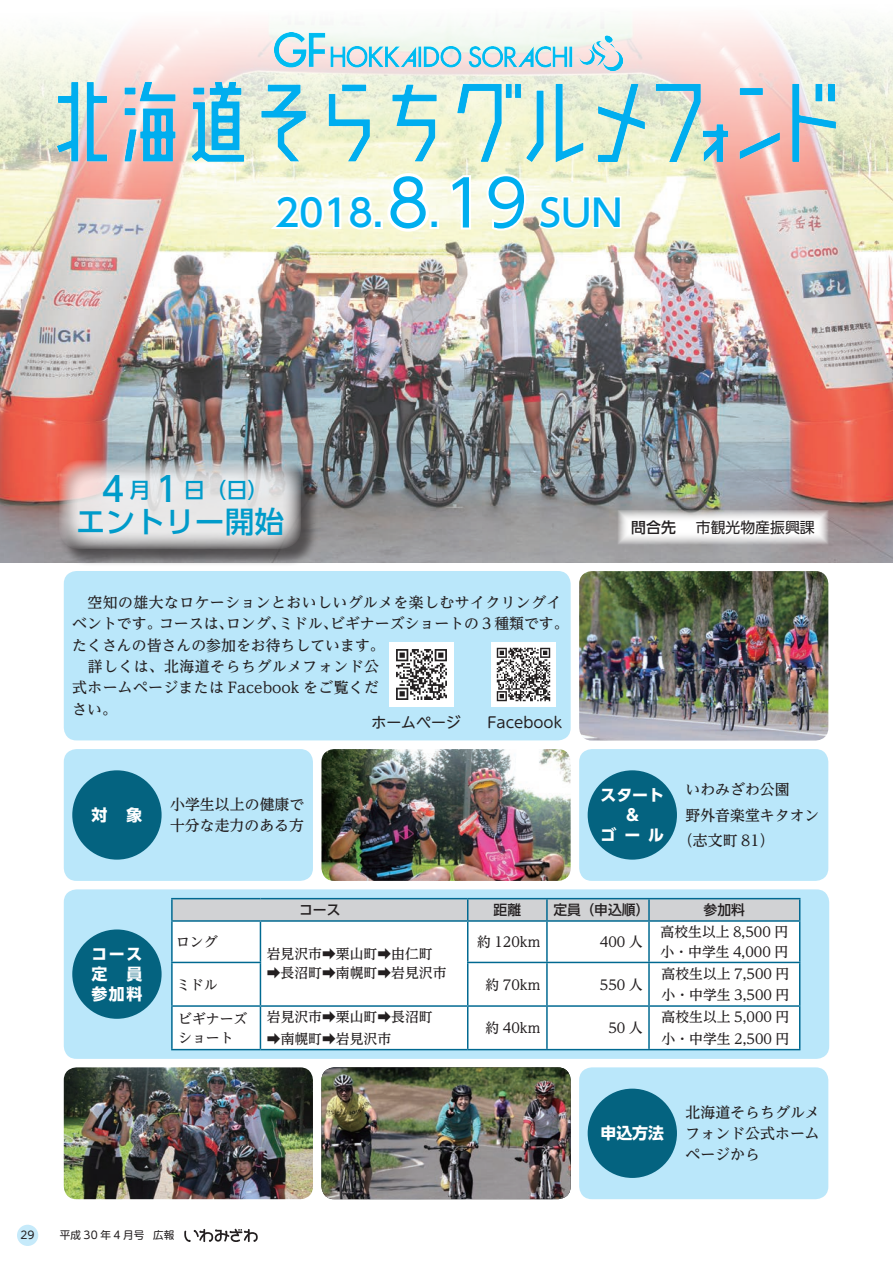
<style>
.page{position:relative;width:893px;height:1263px;background:#fff}
.page>*{position:absolute;margin:0;border:0;box-sizing:border-box;transform-origin:0 0}
.t1{font:500 37.2px "UD Shin Go Pro";color:#00aeef}
.t2{font:500 34.05px "UD Shin Go Pro";color:#009bca}
.t3{font:500 29.7px "UD Shin Go Pro";color:#009bca}
.t4{font:500 21.3px "UD Shin Go Pro";color:#009bca}
.t5{font:700 15.9px/20.2px "UD Shin Go Pro";letter-spacing:.05em;color:#fff;text-align:center}
.t6{font:500 14.85px/21.3px "UD Reimin Pro";letter-spacing:.005em;color:#231f20;text-align:justify}
.t7{font:500 14.85px/21.3px "UD Reimin Pro";letter-spacing:.03em;color:#231f20}
.t8{font:14.85px "UD Shin M Go Pro";color:#231f20}
.t9{font:14.85px "UD Shin Go Pro";color:#231f20}
.t10{font:500 14.85px "UD Shin Go Pro";color:#231f20}
.t11{font:500 13.8px/22.4px "UD Reimin Pro";color:#231f20}
.t12{font:500 13.8px "UD Shin Go Pro";color:#231f20}
.t13{font:10.65px "UD Shin M Go Pro";color:#231f20}
.s1{font-weight:400;font-size:63.75px}
</style>
<div class="page">
<img style="left:0;top:20px;width:893px;height:542px">
<img style="left:64px;top:1067px;width:249px;height:132px">
<img style="left:321px;top:1067px;width:250px;height:132px">
<img style="left:579px;top:571px;width:249px;height:169px">
<img style="left:321px;top:749px;width:250px;height:132px">
<div style="left:17px;top:1225px;width:21px;height:21px;background:#c6eafa;border-radius:50%"></div>
<svg style="left:184px;top:1228px;width:74px;height:14px"></svg>
<div style="left:64px;top:749px;width:249px;height:132px;background:#bae7fa;border-radius:13px"></div>
<div style="left:72px;top:770px;width:90px;height:90px;background:#046380;border-radius:50%"></div>
<div style="left:579px;top:749px;width:249px;height:132px;background:#bae7fa;border-radius:13px"></div>
<div style="left:588px;top:770px;width:89px;height:90px;background:#046380;border-radius:50%"></div>
<div style="left:64px;top:889px;width:765px;height:170px;background:#bae7fa;border-radius:13px"></div>
<div style="left:173px;top:922px;width:626px;height:127px;background:#fff"></div>
<hr style="left:171px;top:922px;width:2px;height:40px;background:#006991">
<hr style="left:260px;top:922px;width:1px;height:40px;background:#006991">
<hr style="left:467px;top:922px;width:1px;height:40px;background:#006991">
<hr style="left:546px;top:922px;width:2px;height:40px;background:#006991">
<hr style="left:648px;top:922px;width:2px;height:40px;background:#006991">
<hr style="left:799px;top:922px;width:1px;height:40px;background:#006991">
<hr style="left:171px;top:962px;width:90px;height:1px;background:#006991">
<hr style="left:171px;top:963px;width:2px;height:42px;background:#006991">
<hr style="left:260px;top:963px;width:1px;height:42px;background:#006991">
<hr style="left:467px;top:962px;width:80px;height:1px;background:#006991">
<hr style="left:467px;top:963px;width:1px;height:42px;background:#006991">
<hr style="left:547px;top:962px;width:102px;height:1px;background:#006991">
<hr style="left:546px;top:963px;width:2px;height:42px;background:#006991">
<hr style="left:649px;top:962px;width:151px;height:1px;background:#006991">
<hr style="left:648px;top:963px;width:2px;height:42px;background:#006991">
<hr style="left:799px;top:963px;width:1px;height:42px;background:#006991">
<hr style="left:171px;top:1005px;width:89px;height:2px;background:#006991">
<hr style="left:171px;top:1007px;width:2px;height:42px;background:#006991">
<hr style="left:260px;top:1005px;width:208px;height:2px;background:#006991">
<hr style="left:260px;top:1007px;width:1px;height:42px;background:#006991">
<hr style="left:468px;top:1005px;width:79px;height:2px;background:#006991">
<hr style="left:467px;top:1007px;width:1px;height:42px;background:#006991">
<hr style="left:547px;top:1005px;width:102px;height:2px;background:#006991">
<hr style="left:546px;top:1007px;width:2px;height:42px;background:#006991">
<hr style="left:649px;top:1005px;width:151px;height:2px;background:#006991">
<hr style="left:648px;top:1007px;width:2px;height:42px;background:#006991">
<hr style="left:799px;top:1007px;width:1px;height:42px;background:#006991">
<hr style="left:171px;top:1049px;width:89px;height:1px;background:#006991">
<hr style="left:260px;top:1049px;width:208px;height:1px;background:#006991">
<hr style="left:468px;top:1049px;width:79px;height:1px;background:#006991">
<hr style="left:547px;top:1049px;width:102px;height:1px;background:#006991">
<hr style="left:649px;top:1049px;width:151px;height:1px;background:#006991">
<hr style="left:171px;top:898px;width:89px;height:1px;background:#006991">
<hr style="left:171px;top:899px;width:2px;height:21px;background:#006991">
<hr style="left:260px;top:898px;width:208px;height:1px;background:#006991">
<hr style="left:171px;top:920px;width:89px;height:2px;background:#006991">
<hr style="left:260px;top:920px;width:208px;height:2px;background:#006991">
<hr style="left:468px;top:898px;width:79px;height:1px;background:#006991">
<hr style="left:468px;top:920px;width:79px;height:2px;background:#006991">
<hr style="left:547px;top:898px;width:102px;height:1px;background:#006991">
<hr style="left:547px;top:920px;width:102px;height:2px;background:#006991">
<hr style="left:649px;top:898px;width:151px;height:1px;background:#006991">
<svg style="left:172px;top:899px;width:628px;height:22px;background:#c5ccd0"></svg>
<hr style="left:649px;top:920px;width:151px;height:2px;background:#006991">
<div style="left:72px;top:929px;width:90px;height:90px;background:#046380;border-radius:50%"></div>
<img style="left:57px;top:82px;width:779px;height:80px">
<img style="left:275px;top:32px;width:347px;height:38px">
<div style="left:579px;top:1067px;width:249px;height:132px;background:#bae7fa;border-radius:13px"></div>
<div style="left:588px;top:1089px;width:89px;height:89px;background:#046380;border-radius:50%"></div>
<svg style="left:266px;top:193px;width:109px;height:39px"></svg>
<div style="left:373px;top:219px;width:10px;height:10px;border:4px solid #fff"></div>
<svg style="left:384px;top:170px;width:48px;height:65px"></svg>
<div style="left:430px;top:219px;width:9px;height:10px;border:4px solid #fff"></div>
<svg style="left:446px;top:173px;width:27px;height:59px"></svg>
<svg style="left:484px;top:172px;width:44px;height:61px"></svg>
<svg style="left:537px;top:193px;width:86px;height:38px"></svg>
<div style="left:64px;top:571px;width:507px;height:169px;background:#bae7fa;border-radius:13px"></div>
<img style="left:492px;top:642px;width:64px;height:64px">
<img style="left:390px;top:642px;width:63px;height:64px">
<div style="left:60px;top:461px;width:259px;height:105px;background:#231f20;opacity:.75"></div>
<svg style="left:59px;top:460px;width:242px;height:89px;background:#d2cdce"></svg>
<svg style="left:617px;top:510px;width:212px;height:34px"></svg>
<h1 class="t1" style="left:275px;top:183px;width:349px">2018.<span class="s1">8</span>.<span class="s1">19</span> SUN</h1>
<h2 class="t2" style="left:102px;top:462px;width:24px">4</h2>
<h3 class="t4" style="left:130px;top:472px;width:23px">月</h3>
<h2 class="t2" style="left:156px;top:462px;width:24px">1</h2>
<h3 class="t4" style="left:184px;top:472px;width:87px">日（日(</h3>
<h3 class="t3" style="left:76px;top:497px;width:210px">エントリー開始</h3>
<p class="t7" style="left:330px;top:592px;width:240px;text-indent:-258px">　空知の雄大なロケーションとおいしいグルメを楽しむサイクリングイビギナーズショートの 3 種類です。</p>
<p class="t6" style="left:226px;top:613px;width:61px">ロング、</p>
<p class="t6" style="left:72px;top:613px;width:314px;text-align:left">ベントです。<br>たくさんの皆さんの参加をお待ちしています。　詳しくは、北海道そらちグルメフォンド公式ホームページまたは Facebook をご覧くだ</p>
<p class="t6" style="left:278px;top:613px;width:61px">ミドル、</p>
<p class="t6" style="left:159px;top:613px;width:76px">コースは、</p>
<p class="t6" style="left:72px;top:698px;width:46px">さい。</p>
<p class="t5" style="left:91px;top:804px;width:53px">対　象</p>
<p class="t6" style="left:170px;top:793px;width:136px">小学生以上の健康で</p>
<p class="t6" style="left:170px;top:815px;width:135px">十分な走力のある方</p>
<p class="t8" style="left:372px;top:710px;width:91px">ホームページ</p>
<p class="t8" style="left:487px;top:710px;width:76px">Facebook</p>
<p class="t10" style="left:631px;top:515px;width:46px">問合先</p>
<p class="t9" style="left:696px;top:515px;width:121px">市観光物産振興課</p>
<p class="t5" style="left:600px;top:784px;width:65px">スタート&amp;<br>ゴール</p>
<p class="t6" style="left:685px;top:778px;width:106px">いわみざわ公園</p>
<p class="t6" style="left:685px;top:804px;width:135px">野外音楽堂キタオン</p>
<p class="t6" style="left:678px;top:829px;width:98px">（志文町 81(</p>
<p class="t5" style="left:91px;top:943px;width:53px;text-align:justify">コース定 員参加料</p>
<p class="t11" style="left:176px;top:930px;width:43px">ロング</p>
<p class="t11" style="left:176px;top:973px;width:43px">ミドル</p>
<p class="t12" style="left:299px;top:899px;width:43px">コース</p>
<p class="t11" style="left:267px;top:942px;width:167px">岩見沢市➡栗山町➡由仁町</p>
<p class="t11" style="left:267px;top:961px;width:181px">➡長沼町➡南幌町➡岩見沢巿</p>
<p class="t12" style="left:493px;top:899px;width:29px">距離</p>
<p class="t12" style="left:553px;top:899px;width:98px">定員（申込順）</p>
<p class="t12" style="left:704px;top:899px;width:43px">参加料</p>
<p class="t11" style="left:477px;top:930px;width:65px">約 120km</p>
<p class="t11" style="left:486px;top:973px;width:57px">約 70km</p>
<p class="t11" style="left:600px;top:930px;width:44px">400 人</p>
<p class="t11" style="left:600px;top:973px;width:44px">550 人</p>
<p class="t11" style="left:661px;top:921px;width:129px">高校生以上 8,500 円</p>
<p class="t11" style="left:661px;top:940px;width:130px">小・中学生 4,000 円高校生以上 7,500 円</p>
<p class="t11" style="left:662px;top:983px;width:129px">小・中学生 3,500 円</p>
<p class="t11" style="left:178px;top:1008px;width:71px;line-height:19.2px">ビギナーズショート</p>
<p class="t11" style="left:267px;top:1006px;width:167px">岩見沢市➡栗山町➡長沼町</p>
<p class="t11" style="left:662px;top:1006px;width:129px">高校生以上 5,000 円</p>
<p class="t11" style="left:486px;top:1016px;width:57px">約 40km</p>
<p class="t11" style="left:608px;top:1016px;width:36px">50 人</p>
<p class="t11" style="left:267px;top:1027px;width:126px">➡南幌町➡岩見沢市</p>
<p class="t11" style="left:662px;top:1027px;width:129px">小・中学生 2,500 円</p>
<p class="t5" style="left:600px;top:1123px;width:65px">申込方法</p>
<p class="t6" style="left:685px;top:1101px;width:136px">北海道そらちグルメフォンド公式ホームページから</p>
<p class="t13" style="left:21px;top:1227px;width:16px">259</p>
<p class="t13" style="left:60px;top:1227px;width:86px">平成 30 年 4 月号</p>
<p class="t13" style="left:153px;top:1227px;width:23px">広報</p>
</div>
